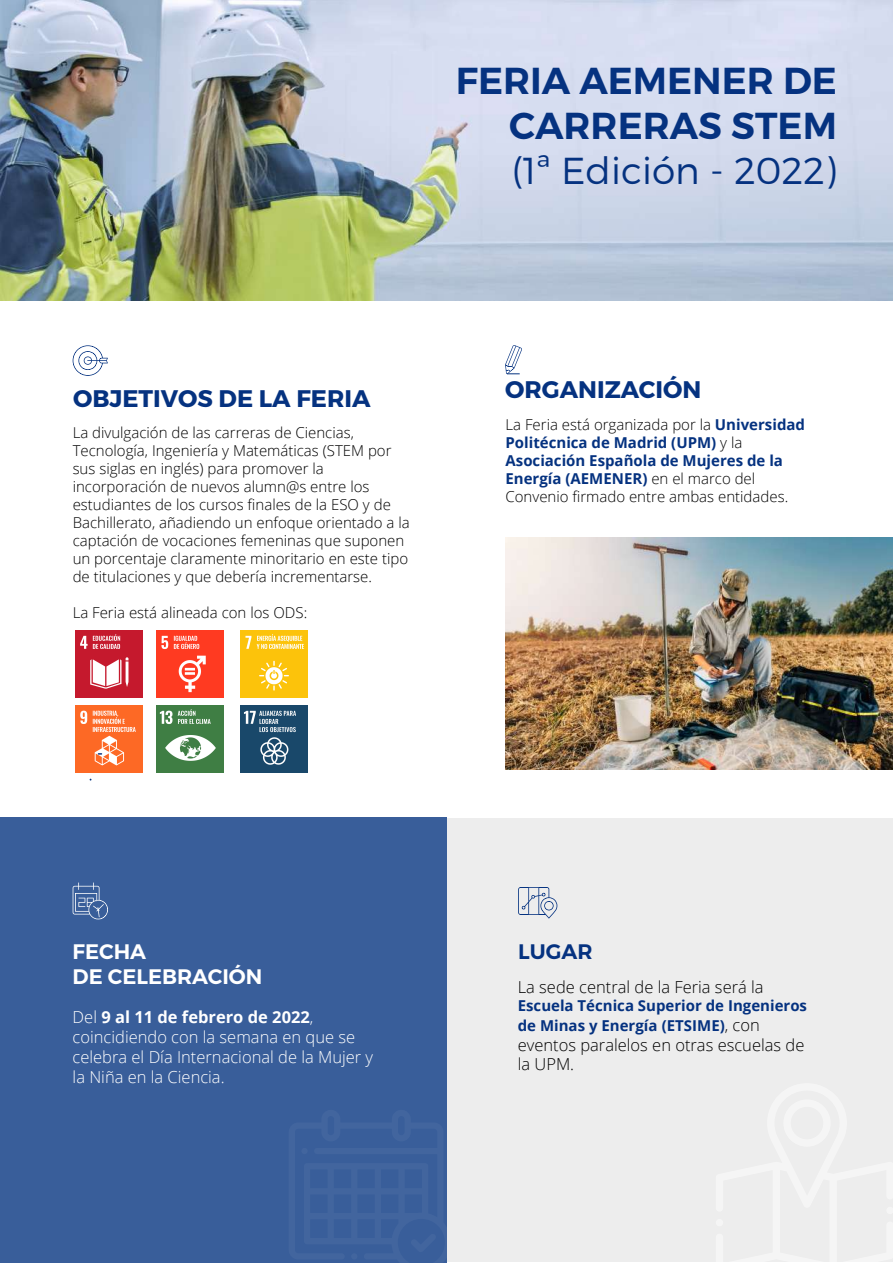
<style>
.page{position:relative;width:893px;height:1263px;background:#fff}
.page>*{position:absolute;margin:0;border:0;box-sizing:border-box;transform-origin:0 0}
.t1{font:600 37.5px/45px "Montserrat";color:#053280;text-align:right}
.t2{font:300 37.5px "Montserrat";color:#053280}
.t3{font:700 24px "Montserrat";color:#053280}
.t4{font:600 21px/25.2px "Montserrat";color:#fff}
.t5{font:600 21px "Montserrat";color:#053280}
.t6{font:300 16.5px/19.8px "Open Sans";color:#fff}
.t7{font:300 16.5px/19.8px "Open Sans";color:#000}
.t8{font:300 15px/18px "Open Sans";color:#000}
.t9{font:700 15px/18px "Open Sans";color:#053280}
.s1{font-weight:300;color:#000}
.s2{font-weight:300;font-size:16.5px;color:#000}
.s3{font-weight:700}
</style>
<div class="page">
<div style="left:0;top:818px;width:446px;height:445px;background:#395e9a"></div>
<div style="left:447px;top:818px;width:446px;height:443px;background:#ededed"></div>
<img style="left:75px;top:631px;width:68px;height:67px">
<img style="left:156px;top:631px;width:67px;height:67px">
<img style="left:241px;top:631px;width:67px;height:67px">
<img style="left:75px;top:706px;width:68px;height:67px">
<img style="left:156px;top:706px;width:67px;height:67px">
<img style="left:241px;top:706px;width:67px;height:67px">
<img style="left:0;top:0;width:893px;height:300px">
<svg style="left:73px;top:345px;width:35px;height:31px"></svg>
<svg style="left:446px;top:1110px;width:5px;height:153px"></svg>
<div style="left:716px;top:1219px;width:7px;height:7px;background:#f5f5f5;border-radius:50%"></div>
<div style="left:886px;top:1207px;width:7px;height:7px;background:#f5f5f5;border-radius:50%"></div>
<svg style="left:73px;top:882px;width:35px;height:37px"></svg>
<svg style="left:518px;top:887px;width:39px;height:31px"></svg>
<svg style="left:505px;top:345px;width:17px;height:30px"></svg>
<img style="left:506px;top:537px;width:387px;height:233px">
<h1 class="t1" style="left:456px;top:59px;width:383px">FERIA AEMENER DE<br>CARRERAS STEM</h1>
<h1 class="t2" style="left:511px;top:148px;width:327px">(1ª Edición - 2022)</h1>
<h2 class="t3" style="left:73px;top:383px;width:299px">OBJETIVOS DE LA FERIA</h2>
<p class="t8" style="left:73px;top:423px;width:338px">La divulgación de las carreras de Ciencias, Tecnología, Ingeniería y Matemáticas (STEM por sus siglas en inglés) para promover la incorporación de nuevos alumn@s entre los estudiantes de los cursos finales de la ESO y de Bachillerato, añadiendo un enfoque orientado a la captación de vocaciones femeninas que suponen un porcentaje claramente minoritario en este tipo de titulaciones y que debería incrementarse.</p>
<p class="t8" style="left:73px;top:603px;width:236px">La Feria está alineada con los ODS:</p>
<h2 class="t3" style="left:505px;top:375px;width:198px">ORGANIZACIÓN</h2>
<p class="t9" style="left:505px;top:415px;width:301px"><span class="s1">La Feria está organizada por la</span> Universidad Politécnica de Madrid (UPM) <span class="s1">y la </span>Asociación Española de Mujeres de la Energía (AEMENER) <span class="s1">en el marco del Convenio firmado entre ambas entidades.</span></p>
<h3 class="t4" style="left:73px;top:939px;width:191px">FECHA<br>DE CELEBRACIÓN</h3>
<h3 class="t5" style="left:518px;top:938px;width:76px">LUGAR</h3>
<p class="t7" style="left:518px;top:977px;width:247px">La sede central de la Feria será la</p>
<p class="t9" style="left:518px;top:995px;width:291px;line-height:19.8px">Escuela Técnica Superior de Ingenieros de Minas y Energía (ETSIME)<span class="s2">, con</span></p>
<p class="t7" style="left:518px;top:1034px;width:288px">eventos paralelos en otras escuelas de la UPM.</p>
<p class="t6" style="left:73px;top:1007px;width:302px">Del <span class="s3">9 al 11 de febrero de 2022</span>, coincidiendo con la semana en que se celebra el Día Internacional de la Mujer y la Niña en la Ciencia.</p>
</div>
